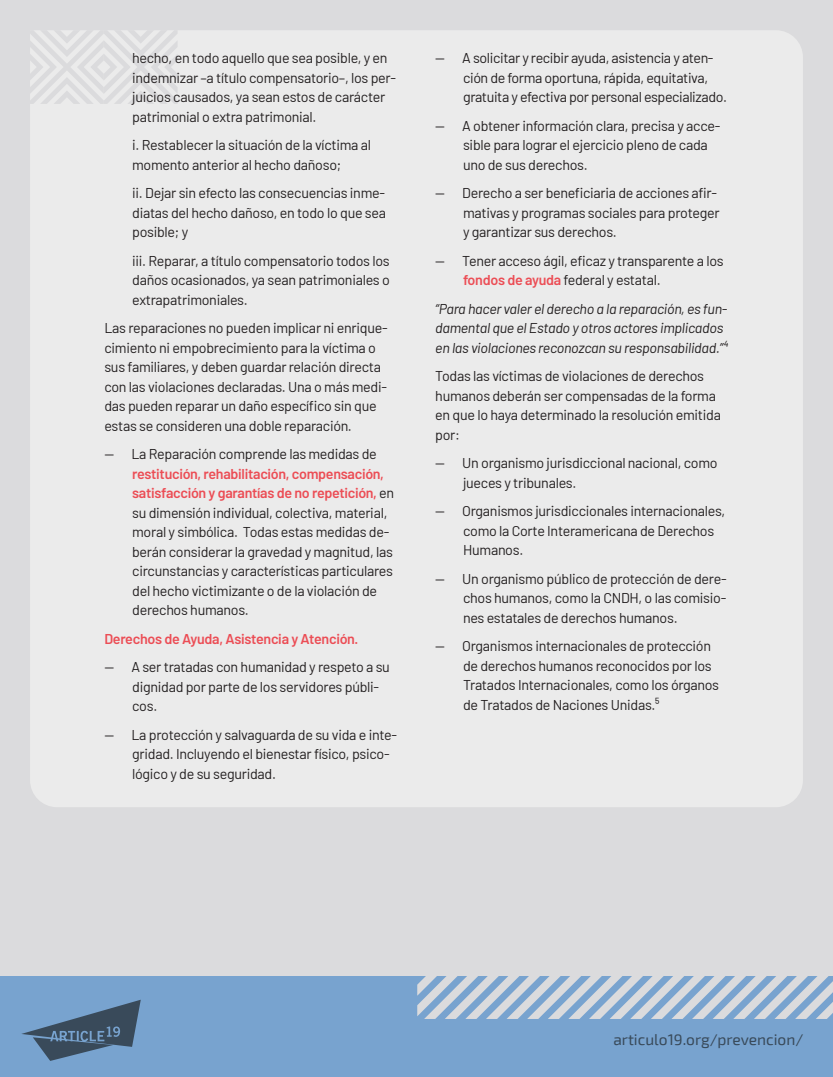
<style>
.page{position:relative;width:833px;height:1077px;background:#fff}
.page>*{position:absolute;margin:0;border:0;box-sizing:border-box;transform-origin:0 0}
.t1{font:15.52px "Exo 2";color:#394a5a}
.t2{font:14.25px/19.5px "Barlow";letter-spacing:-.02em;color:#231f20}
.t3{font:italic 14.25px/19.5px "Barlow";letter-spacing:-.02em;color:#231f20}
.t4{font:600 14.25px "Barlow";letter-spacing:-.02em;color:#eb4d55}
.s1{font-weight:600;color:#eb4d55}
</style>
<div class="page">
<div style="left:0;top:0;width:832px;height:1076px;background:#dbdbdd"></div>
<div style="left:0;top:976px;width:832px;height:101px;background:#78a3cf"></div>
<svg style="left:21px;top:999px;width:120px;height:62px"></svg>
<svg style="left:417px;top:976px;width:415px;height:43px"></svg>
<div style="left:30px;top:30px;width:772px;height:777px;background:#ebebeb"></div>
<svg style="left:30px;top:30px;width:147px;height:74px"></svg>
<p class="t2" style="left:132px;top:47px;width:265px">hecho, en todo aquello que sea posible, y en indemnizar –a título compensatorio–, los per&shy;juicios causados, ya sean estos de carácter patrimonial o extra patrimonial.</p>
<p class="t2" style="left:132px;top:134px;width:240px">i. Restablecer la situación de la víctima al momento anterior al hecho dañoso;</p>
<p class="t2" style="left:132px;top:182px;width:255px;text-align:justify">ii. Dejar sin efecto las consecuencias inme&shy;diatas del hecho dañoso, en todo lo que sea posible; y</p>
<p class="t2" style="left:132px;top:250px;width:259px;text-align:justify">iii. Reparar, a título compensatorio todos los daños ocasionados, ya sean patrimoniales o extrapatrimoniales.</p>
<p class="t2" style="left:104px;top:317px;width:284px">Las reparaciones no pueden implicar ni enrique&shy;cimiento ni empobrecimiento para la víctima o sus familiares, y deben guardar relación directa con las violaciones declaradas. Una o más medi&shy;das pueden reparar un daño específico sin que estas se consideren una doble reparación.</p>
<p class="t2" style="left:104px;top:443px;width:274px">— La Reparación comprende las medidas de</p>
<p class="t2" style="left:132px;top:463px;width:263px"><span class="s1">restitución, rehabilitación, compensación, satisfacción y garantías de no repetición,</span> en su dimensión individual, colectiva, material, moral y simbólica. Todas estas medidas de&shy;berán considerar la gravedad y magnitud, las circunstancias y características particulares del hecho victimizante o de la violación de derechos humanos.</p>
<p class="t4" style="left:104px;top:628px;width:255px">Derechos de Ayuda, Asistencia y Atención.</p>
<p class="t2" style="left:132px;top:656px;width:259px;text-indent:-28px">— A ser tratadas con humanidad y respeto a su dignidad por parte de los servidores públi&shy;cos.</p>
<p class="t2" style="left:132px;top:724px;width:266px;text-indent:-28px">— La protección y salvaguarda de su vida e inte&shy;gridad. Incluyendo el bienestar físico, psico&shy;lógico y de su seguridad.</p>
<p class="t2" style="left:463px;top:47px;width:265px;text-indent:-28px">— A solicitar y recibir ayuda, asistencia y aten&shy;ción de forma oportuna, rápida, equitativa, gratuita y efectiva por personal especializado.</p>
<p class="t2" style="left:463px;top:115px;width:259px;text-indent:-28px">— A obtener información clara, precisa y acce&shy;sible para lograr el ejercicio pleno de cada uno de sus derechos.</p>
<p class="t2" style="left:463px;top:182px;width:258px;text-indent:-28px">— Derecho a ser beneficiaria de acciones afir&shy;mativas y programas sociales para proteger y garantizar sus derechos.</p>
<p class="t2" style="left:463px;top:250px;width:262px;text-indent:-28px">— Tener acceso ágil, eficaz y transparente a los <span class="s1">fondos de ayuda</span> federal y estatal.</p>
<p class="t3" style="left:435px;top:298px;width:294px">“Para hacer valer el derecho a la reparación, es fun&shy;damental que el Estado y otros actores implicados en las violaciones reconozcan su responsabilidad.”⁴</p>
<p class="t2" style="left:435px;top:365px;width:287px">Todas las víctimas de violaciones de derechos humanos deberán ser compensadas de la forma en que lo haya determinado la resolución emitida por:</p>
<p class="t2" style="left:463px;top:452px;width:256px;text-indent:-28px">— Un organismo jurisdiccional nacional, como jueces y tribunales.</p>
<p class="t2" style="left:463px;top:500px;width:264px;text-indent:-28px">— Organismos jurisdiccionales internacionales, como la Corte Interamericana de Derechos<br>Humanos.</p>
<p class="t2" style="left:463px;top:568px;width:265px;text-align:justify;text-indent:-28px">— Un organismo público de protección de dere&shy;chos humanos, como la CNDH, o las comisio&shy;nes estatales de derechos humanos.</p>
<p class="t2" style="left:463px;top:635px;width:257px;text-indent:-28px">— Organismos internacionales de protección de derechos humanos reconocidos por los Tratados Internacionales, como los órganos de Tratados de Naciones Unidas.⁵</p>
<p class="t1" style="left:613px;top:1028px;width:191px">articulo19.org/prevencion/</p>
</div>
